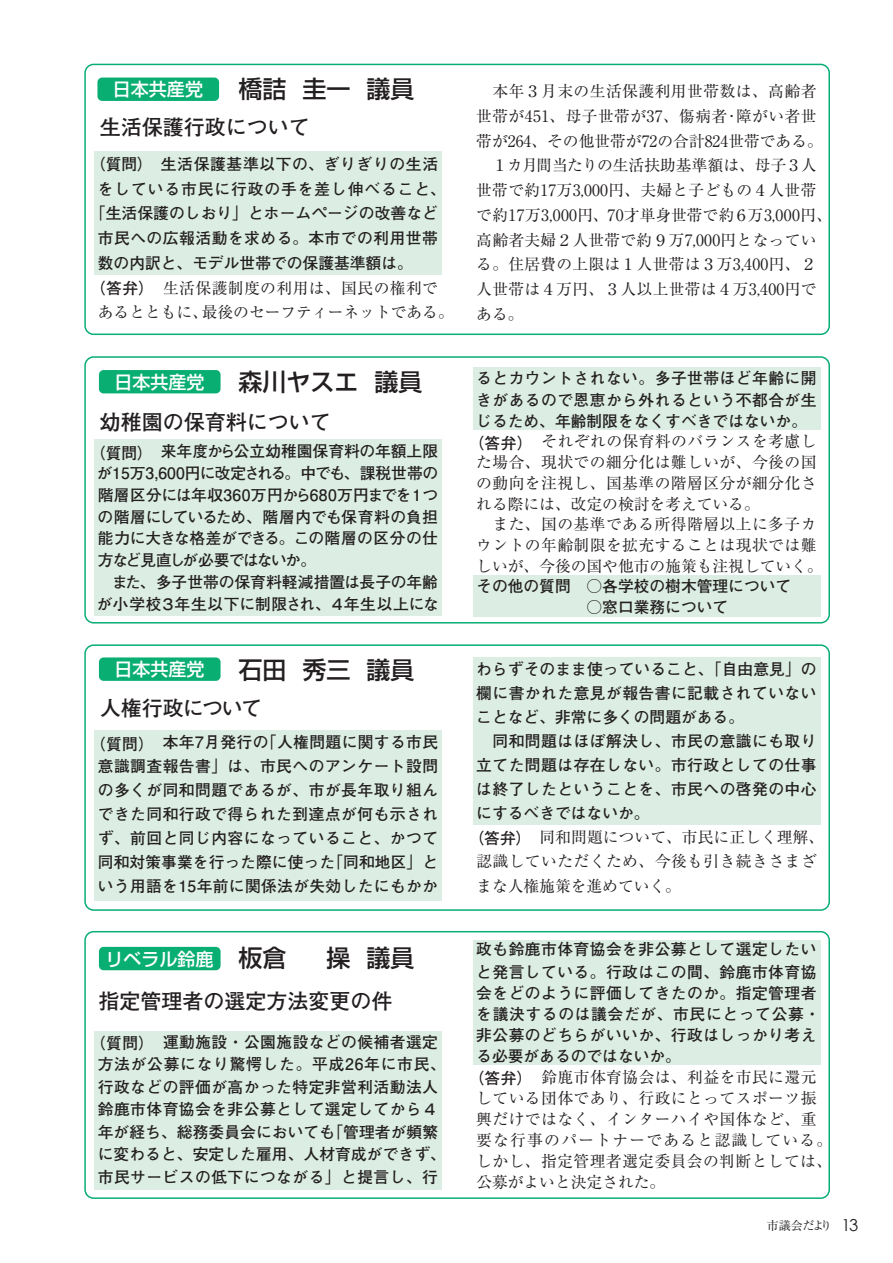
<style>
.page{position:relative;width:893px;height:1263px;background:#fff}
.page>*{position:absolute;margin:0;border:0;box-sizing:border-box;transform-origin:0 0}
.t1{font:500 24px "Shin Go Pro";color:#231f20}
.t2{font:700 21px "Futo Go B101 Pro";color:#231f20}
.t3{font:700 21px "Futo Go B101 Pro";letter-spacing:-.055em;color:#231f20}
.t4{font:500 18px "Shin Go Pro";color:#fff}
.t5{font:700 15.75px/22.5px "Futo Go B101 Pro";letter-spacing:.03em;color:#231f20;text-align:center}
.t6{font:15.75px "Ryumin Pro";letter-spacing:.025em;color:#231f20}
.t7{font:700 15.75px/21.8px "Futo Go B101 Pro";color:#231f20}
.t8{font:15.75px "Ryumin Pro";color:#231f20}
.t9{font:700 15.75px "Futo Go B101 Pro";letter-spacing:.005em;color:#231f20}
.t10{font:15.75px "Ryumin Pro";letter-spacing:.005em;color:#231f20}
.t11{font:700 15.75px "Futo Go B101 Pro";letter-spacing:.06em;color:#231f20}
.t12{font:15.75px "Ryumin Pro";letter-spacing:.08em;color:#231f20}
.t13{font:12px "Ryumin Pro";letter-spacing:-.045em;color:#231f20}
.s1{font-family:"Futo Go B101 Pro";font-weight:700}
.s2{font-family:"Century Gothic";font-size:16.5px}
</style>
<div class="page">
<div style="left:97px;top:78px;width:122px;height:23px;background:#09ae73;border-radius:5px"></div>
<div style="left:473px;top:575px;width:348px;height:42px;background:#dceee4"></div>
<div style="left:473px;top:367px;width:348px;height:62px;background:#dceee4"></div>
<div style="left:473px;top:657px;width:348px;height:167px;background:#dceee4"></div>
<div style="left:473px;top:940px;width:348px;height:124px;background:#dceee4"></div>
<div style="left:94px;top:152px;width:348px;height:123px;background:#dceee4"></div>
<div style="left:84px;top:64px;width:746px;height:271px;border:2px solid #09ae73;border-radius:9px"></div>
<div style="left:99px;top:370px;width:122px;height:23px;background:#09ae73;border-radius:5px"></div>
<div style="left:94px;top:439px;width:348px;height:176px;background:#dceee4"></div>
<div style="left:84px;top:356px;width:746px;height:267px;border:2px solid #09ae73;border-radius:9px"></div>
<div style="left:94px;top:730px;width:348px;height:170px;background:#dceee4"></div>
<div style="left:84px;top:644px;width:746px;height:267px;border:2px solid #09ae73;border-radius:9px"></div>
<div style="left:94px;top:1031px;width:348px;height:158px;background:#dceee4"></div>
<div style="left:84px;top:931px;width:746px;height:268px;border:2px solid #09ae73;border-radius:9px"></div>
<div style="left:99px;top:657px;width:122px;height:24px;background:#09ae73;border-radius:5px"></div>
<div style="left:99px;top:947px;width:122px;height:23px;background:#09ae73;border-radius:5px"></div>
<p class="t4" style="left:113px;top:75px;width:91px">日本共産党</p>
<p class="t1" style="left:239px;top:69px;width:177px">橋詰 圭一 議員</p>
<p class="t2" style="left:100px;top:110px;width:211px">生活保護行政について</p>
<p class="t5" style="left:90px;top:151px;width:350px">（質問）生活保護基準以下の、ぎりぎりの生活</p>
<p class="t11" style="left:98px;top:176px;width:350px">をしている市民に行政の手を差し伸べること、</p>
<p class="t9" style="left:90px;top:201px;width:349px">「生活保護のしおり」とホームページの改善など</p>
<p class="t5" style="left:98px;top:225px;width:342px">市民への広報活動を求める。本市での利用世帯</p>
<p class="t7" style="left:98px;top:250px;width:317px">数の内訳と、モデル世帯での保護基準額は。</p>
<p class="t6" style="left:90px;top:275px;width:350px"><span class="s1">（答弁）</span>生活保護制度の利用は、国民の権利で</p>
<p class="t8" style="left:98px;top:300px;width:357px">あるとともに、最後のセーフティーネットである。</p>
<p class="t4" style="left:114px;top:367px;width:91px">日本共産党</p>
<p class="t1" style="left:239px;top:362px;width:185px">森川ヤスエ 議員</p>
<p class="t2" style="left:100px;top:405px;width:232px">幼稚園の保育料について</p>
<p class="t7" style="left:97px;top:439px;width:344px;text-indent:-7px">（質問）来年度から公立幼稚園保育料の年額上限が15万3,600円に改定される。中でも、課税世帯の階層区分には年収360万円から680万円までを１つの階層にしているため、階層内でも保育料の負担能力に大きな格差ができる。この階層の区分の仕方など見直しが必要ではないか。<br>　また、多子世帯の保育料軽減措置は長子の年齢が小学校３年生以下に制限され、４年生以上にな</p>
<p class="t4" style="left:114px;top:654px;width:91px">日本共産党</p>
<p class="t1" style="left:239px;top:650px;width:177px">石田 秀三 議員</p>
<p class="t3" style="left:100px;top:691px;width:164px">人権行政について</p>
<p class="t5" style="left:90px;top:728px;width:350px;line-height:24px">（質問）本年7月発行の「人権問題に関する市民意識調査報告書」は、市民へのアンケート設問の多くが同和問題であるが、市が長年取り組んできた同和行政で得られた到達点が何も示されず、前回と同じ内容になっていること、かつて同和対策事業を行った際に使った「同和地区」という用語を15年前に関係法が失効したにもかか</p>
<p class="t4" style="left:105px;top:944px;width:109px">リベラル鈴鹿</p>
<p class="t1" style="left:239px;top:938px;width:177px">板倉 　操 議員</p>
<p class="t2" style="left:99px;top:984px;width:295px">指定管理者の選定方法変更の件</p>
<p class="t5" style="left:90px;top:1028px;width:358px">（質問）運動施設・公園施設などの候補者選定方法が公募になり驚愕した。平成26年に市民、行政などの評価が高かった特定非営利活動法人鈴鹿市体育協会を非公募として選定してから４年が経ち、総務委員会においても「管理者が頻繁に変わると、安定した雇用、人材育成ができず、市民サービスの低下につながる」と提言し、行</p>
<p class="t6" style="left:476px;top:79px;width:342px">　本年３月末の生活保護利用世帯数は、高齢者</p>
<p class="t6" style="left:476px;top:104px;width:342px">世帯が451、母子世帯が37、傷病者･障がい者世</p>
<p class="t8" style="left:476px;top:128px;width:348px">帯が264、その他世帯が72の合計824世帯である。</p>
<p class="t8" style="left:492px;top:153px;width:326px">１カ月間当たりの生活扶助基準額は、母子３人</p>
<p class="t6" style="left:476px;top:178px;width:342px">世帯で約17万3,000円、夫婦と子どもの４人世帯</p>
<p class="t6" style="left:476px;top:203px;width:357px">で約17万3,000円、70才単身世帯で約６万3,000円、</p>
<p class="t6" style="left:476px;top:227px;width:342px">高齢者夫婦２人世帯で約９万7,000円となってい</p>
<p class="t6" style="left:476px;top:252px;width:342px">る。住居費の上限は１人世帯は３万3,400円、２</p>
<p class="t6" style="left:476px;top:277px;width:342px">人世帯は４万円、３人以上世帯は４万3,400円で</p>
<p class="t6" style="left:476px;top:302px;width:49px">ある。</p>
<p class="t5" style="left:476px;top:365px;width:342px">るとカウントされない。多子世帯ほど年齢に開</p>
<p class="t5" style="left:476px;top:387px;width:342px">きがあるので恩恵から外れるという不都合が生</p>
<p class="t7" style="left:476px;top:408px;width:332px">じるため、年齢制限をなくすべきではないか。</p>
<p class="t6" style="left:468px;top:429px;width:350px"><span class="s1">（答弁）</span>それぞれの保育料のバランスを考慮し</p>
<p class="t6" style="left:476px;top:450px;width:342px">た場合、現状での細分化は難しいが、今後の国</p>
<p class="t6" style="left:476px;top:471px;width:342px">の動向を注視し、国基準の階層区分が細分化さ</p>
<p class="t8" style="left:476px;top:491px;width:285px">れる際には、改定の検討を考えている。</p>
<p class="t6" style="left:476px;top:512px;width:342px">　また、国の基準である所得階層以上に多子カ</p>
<p class="t6" style="left:476px;top:533px;width:342px">ウントの年齢制限を拡充することは現状では難</p>
<p class="t8" style="left:476px;top:553px;width:348px">しいが、今後の国や他市の施策も注視していく。</p>
<p class="t7" style="left:476px;top:573px;width:317px">その他の質問　○各学校の樹木管理について</p>
<p class="t7" style="left:476px;top:594px;width:253px">　　　　　　　○窓口業務について</p>
<p class="t9" style="left:476px;top:656px;width:342px">わらずそのまま使っていること、「自由意見」の</p>
<p class="t5" style="left:476px;top:679px;width:342px">欄に書かれた意見が報告書に記載されていない</p>
<p class="t7" style="left:476px;top:704px;width:269px">ことなど、非常に多くの問題がある。</p>
<p class="t5" style="left:476px;top:727px;width:342px">　同和問題はほぼ解決し、市民の意識にも取り</p>
<p class="t5" style="left:476px;top:751px;width:342px">立てた問題は存在しない。市行政としての仕事</p>
<p class="t5" style="left:476px;top:775px;width:342px">は終了したということを、市民への啓発の中心</p>
<p class="t7" style="left:476px;top:800px;width:175px">にするべきではないか。</p>
<p class="t10" style="left:468px;top:824px;width:357px"><span class="s1">（答弁）</span>同和問題について、市民に正しく理解、</p>
<p class="t6" style="left:476px;top:849px;width:342px">認識していただくため、今後も引き続きさまざ</p>
<p class="t8" style="left:476px;top:874px;width:206px">まな人権施策を進めていく。</p>
<p class="t5" style="left:476px;top:936px;width:342px;text-align:left">政も鈴鹿市体育協会を非公募として選定したいと発言している。行政はこの間、鈴鹿市体育協</p>
<p class="t5" style="left:476px;top:980px;width:342px">会をどのように評価してきたのか。指定管理者</p>
<p class="t5" style="left:476px;top:1001px;width:345px">を議決するのは議会だが、市民にとって公募・</p>
<p class="t5" style="left:476px;top:1022px;width:342px">非公募のどちらがいいか、行政はしっかり考え</p>
<p class="t7" style="left:476px;top:1043px;width:206px">る必要があるのではないか。</p>
<p class="t6" style="left:468px;top:1065px;width:350px"><span class="s1">（答弁）</span>鈴鹿市体育協会は、利益を市民に還元</p>
<p class="t6" style="left:476px;top:1086px;width:342px">している団体であり、行政にとってスポーツ振</p>
<p class="t6" style="left:476px;top:1107px;width:342px">興だけではなく、インターハイや国体など、重</p>
<p class="t12" style="left:476px;top:1128px;width:357px">要な行事のパートナーであると認識している。</p>
<p class="t6" style="left:476px;top:1149px;width:357px">しかし、指定管理者選定委員会の判断としては、</p>
<p class="t8" style="left:476px;top:1170px;width:190px">公募がよいと決定された。</p>
<p class="t13" style="left:767px;top:1216px;width:93px">市議会だより <span class="s2">13</span></p>
</div>
